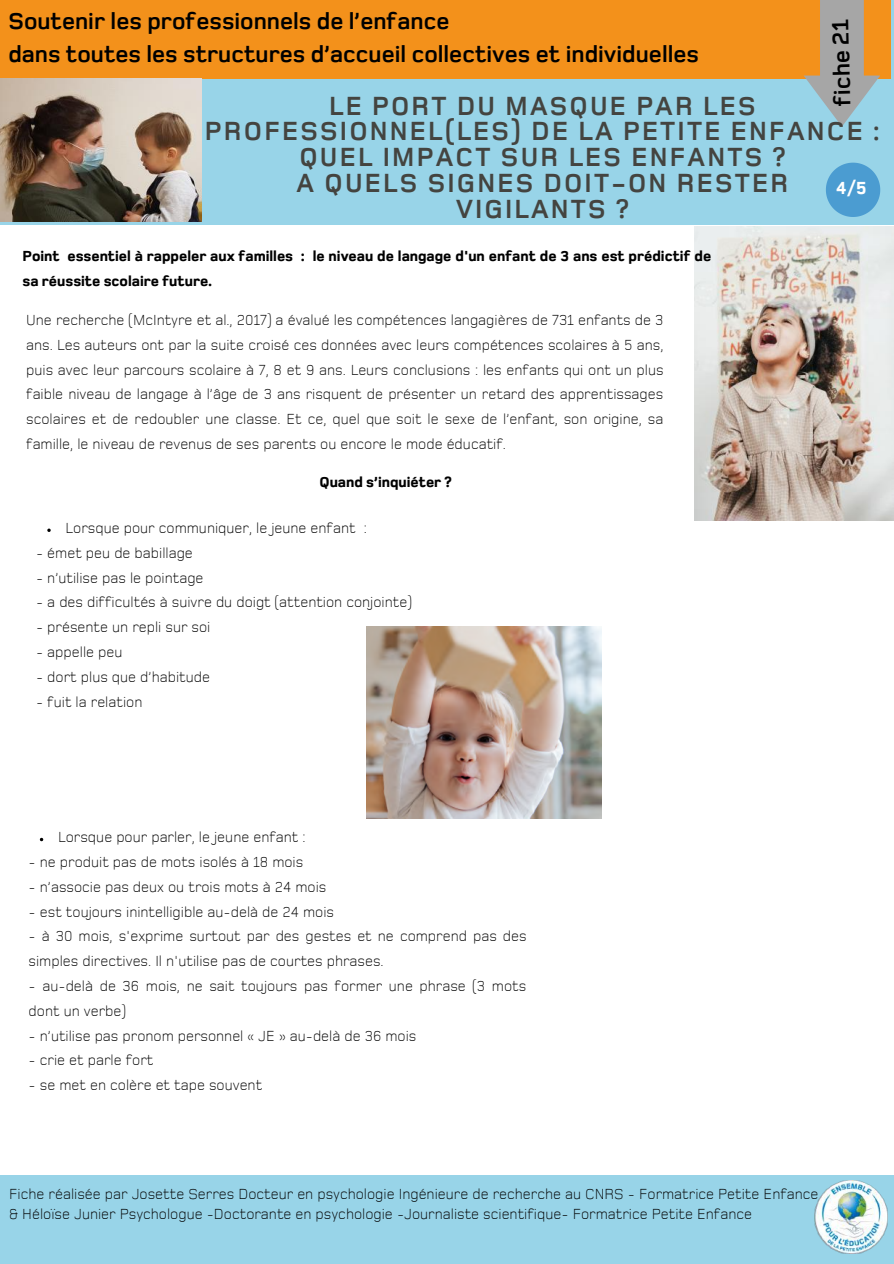
<style>
.page{position:relative;width:894px;height:1264px;background:#fff}
.page>*{position:absolute;margin:0;border:0;box-sizing:border-box;transform-origin:0 0}
.t1{font:700 27px/26px "Foundry Monoline";letter-spacing:.08em;color:#444440;text-align:center}
.t2{font:700 24px/32.7px "Foundry Monoline";color:#000}
.t3{font:800 18px "Foundry Monoline";color:#fff}
.t4{font:300 15px/24.8px "Foundry Monoline";color:#000}
.t5{font:800 15px/24.8px "Foundry Monoline";color:#000}
</style>
<div class="page">
<div style="left:0;top:0;width:893px;height:224px;background:#98d4e8"></div>
<div style="left:0;top:1175px;width:893px;height:88px;background:#98d4e8"></div>
<div style="left:0;top:0;width:890px;height:78px;background:#f3911b"></div>
<img style="left:814px;top:1180px;width:73px;height:73px">
<svg style="left:803px;top:0;width:77px;height:127px"></svg>
<img style="left:367px;top:626px;width:234px;height:193px">
<img style="left:694px;top:227px;width:199px;height:293px">
<svg style="left:47px;top:528px;width:4px;height:4px"></svg>
<svg style="left:826px;top:163px;width:54px;height:54px"></svg>
<img style="left:0;top:78px;width:202px;height:143px">
<h2 class="t2" style="left:8px;top:6px;width:692px">Soutenir les professionnels de l’enfance<br>dans toutes les structures d’accueil collectives et individuelles</h2>
<h2 class="t2" style="left:826px;top:106px;width:88px;rotate:-91deg">f ci he 21</h2>
<h1 class="t1" style="left:205px;top:94px;width:676px">LE PORT DU MASQUE PAR LES<br>PROFESSIONNEL(LES) DE LA PETITE ENFANCE :<br>QUEL IMPACT SUR LES ENFANTS ?<br>A QUELS SIGNES DOIT-ON RESTER<br>VIGILANTS ?</h1>
<p class="t3" style="left:836px;top:178px;width:32px">4/5</p>
<p class="t5" style="left:23px;top:244px;width:690px">Point essentiel à rappeler aux familles : le niveau de langage d'un enfant de 3 ans est prédictif de sa réussite scolaire future.</p>
<p class="t4" style="left:26px;top:308px;width:638px;text-align:justify">Une recherche (McIntyre et al., 2017) a évalué les compétences langagières de 731 enfants de 3 ans. Les auteurs ont par la suite croisé ces données avec leurs compétences scolaires à 5 ans, puis avec leur parcours scolaire à 7, 8 et 9 ans. Leurs conclusions : les enfants qui ont un plus faible niveau de langage à l’âge de 3 ans risquent de présenter un retard des apprentissages scolaires et de redoubler une classe. Et ce, quel que soit le sexe de l’enfant, son origine, sa famille, le niveau de revenus de ses parents ou encore le mode éducatif.</p>
<p class="t5" style="left:319px;top:470px;width:134px">Quand s’inquiéter ?</p>
<p class="t4" style="left:66px;top:516px;width:303px">Lorsque pour communiquer, le jeune enfant :</p>
<p class="t4" style="left:36px;top:541px;width:158px">- émet peu de babillage</p>
<p class="t4" style="left:36px;top:566px;width:169px">- n’utilise pas le pointage</p>
<p class="t4" style="left:36px;top:591px;width:377px">- a des difficultés à suivre du doigt (attention conjointe)</p>
<p class="t4" style="left:36px;top:615px;width:176px">- présente un repli sur soi</p>
<p class="t4" style="left:36px;top:640px;width:88px">- appelle peu</p>
<p class="t4" style="left:36px;top:665px;width:175px">- dort plus que d’habitude</p>
<p class="t4" style="left:36px;top:690px;width:108px">- fuit la relation</p>
<p class="t4" style="left:58px;top:825px;width:249px">Lorsque pour parler, le jeune enfant :</p>
<p class="t4" style="left:29px;top:850px;width:276px">- ne produit pas de mots isolés à 18 mois</p>
<p class="t4" style="left:29px;top:875px;width:299px">- n’associe pas deux ou trois mots à 24 mois</p>
<p class="t4" style="left:29px;top:900px;width:307px">- est toujours inintelligible au-delà de 24 mois</p>
<p class="t4" style="left:29px;top:924px;width:499px">- à 30 mois, s'exprime surtout par des gestes et ne comprend pas des simples directives. Il n'utilise pas de courtes phrases.</p>
<p class="t4" style="left:29px;top:974px;width:499px">- au-delà de 36 mois, ne sait toujours pas former une phrase (3 mots dont un verbe)</p>
<p class="t4" style="left:29px;top:1023px;width:389px">- n’utilise pas pronom personnel « JE » au-delà de 36 mois</p>
<p class="t4" style="left:29px;top:1048px;width:126px">- crie et parle fort</p>
<p class="t4" style="left:29px;top:1073px;width:235px">- se met en colère et tape souvent</p>
<p class="t4" style="left:9px;top:1184px;width:810px;line-height:20.2px">Fiche réalisée par Josette Serres Docteur en psychologie Ingénieure de recherche au CNRS - Formatrice Petite Enfance &amp; Héloïse Junier Psychologue -Doctorante en psychologie -Journaliste scientifique- Formatrice Petite Enfance</p>
</div>
